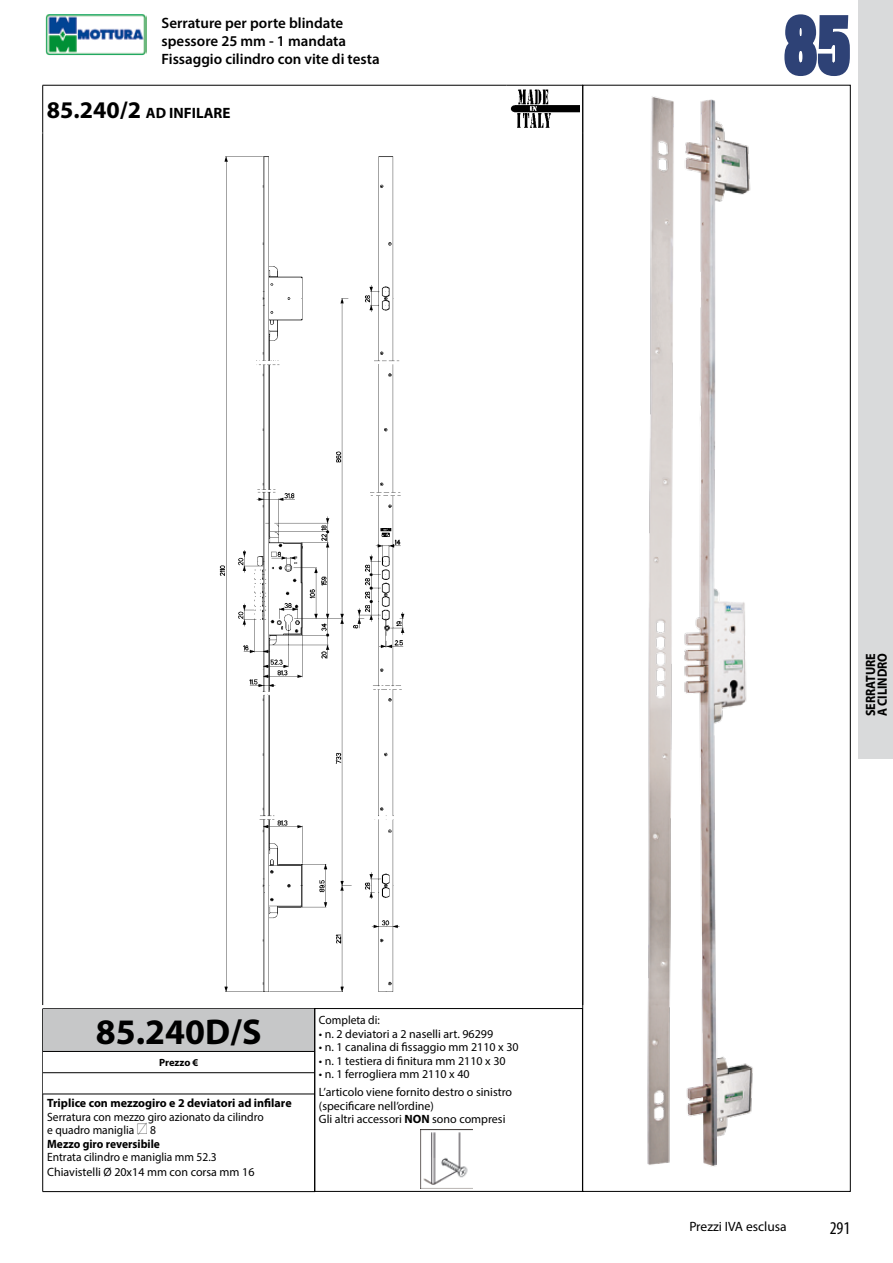
<style>
.page{position:relative;width:893px;height:1263px;background:#fff}
.page>*{position:absolute;margin:0;border:0;box-sizing:border-box;transform-origin:0 0}
.t1{font:75px "Trade Gothic Bold Cond Twenty";color:#2e4276}
.t2{font:700 36px "Myriad Pro";color:#000}
.t3{font:condensed 18px "Myriad Pro";color:#000}
.t4{font:600 15px/18px "Myriad Pro";color:#000}
.t5{font:700 15px "Myriad Pro";color:#000}
.t6{font:700 13.5px/11.7px "Myriad Pro";color:#000;scale:.9 1}
.t7{font:13.5px "Myriad Pro";color:#000}
.t8{font:12px/17.7px "Myriad Pro";color:#000}
.t9{font:12px/13.5px "Myriad Pro";color:#000;scale:.96 1}
.t10{font:700 12px "Myriad Pro";color:#000}
.t11{font:700 10.5px "Myriad Pro";letter-spacing:-.005em;color:#000}
.s1{font-size:24px}
.s2{font-family:"MOTTURA"}
.s3{font-weight:700}
</style>
<div class="page">
<hr style="left:42px;top:133px;width:1px;height:872px;background:#000">
<hr style="left:582px;top:133px;width:1px;height:872px;background:#000">
<hr style="left:43px;top:85px;width:463px;height:1px;background:#000">
<hr style="left:42px;top:85px;width:1px;height:47px;background:#000">
<hr style="left:506px;top:85px;width:77px;height:1px;background:#000">
<hr style="left:582px;top:85px;width:1px;height:47px;background:#000">
<img style="left:510px;top:89px;width:70px;height:39px">
<img style="left:219px;top:156px;width:186px;height:836px">
<hr style="left:43px;top:1008px;width:272px;height:1px;background:#000">
<hr style="left:42px;top:1009px;width:1px;height:182px;background:#000">
<hr style="left:43px;top:1191px;width:272px;height:1px;background:#000">
<div style="left:43px;top:1009px;width:272px;height:42px;background:#c6c7c8"></div>
<svg style="left:43px;top:1073px;width:271px;height:21px"></svg>
<hr style="left:43px;top:1051px;width:272px;height:1px;background:#000">
<hr style="left:43px;top:1072px;width:272px;height:1px;background:#000">
<hr style="left:43px;top:1094px;width:272px;height:1px;background:#000">
<div style="left:314px;top:1008px;width:269px;height:183px;border:1px solid #000"></div>
<img style="left:421px;top:1129px;width:51px;height:59px">
<img style="left:647px;top:96px;width:106px;height:1071px">
<img style="left:45px;top:14px;width:101px;height:41px">
<svg style="left:784px;top:14px;width:66px;height:62px"></svg>
<div style="left:859px;top:0;width:34px;height:758px;background:#d9dadb"></div>
<p class="t4" style="left:162px;top:14px;width:220px">Serrature per porte blindate spessore 25 mm - 1 mandata<br>Fissaggio cilindro con vite di testa</p>
<h1 class="t1" style="left:784px;top:0;width:68px">85</h1>
<p class="t5" style="left:47px;top:103px;width:185px"><span class="s1">85.240/2</span> AD INFILARE</p>
<h2 class="t2" style="left:96px;top:1008px;width:167px">85.240D/S</h2>
<p class="t11" style="left:159px;top:1056px;width:41px">Prezzo €</p>
<p class="t10" style="left:47px;top:1095px;width:246px">Triplice con mezzogiro e 2 deviatori ad infilare</p>
<p class="t9" style="left:47px;top:1110px;width:227px">Serratura con mezzo giro azionato da cilindro e quadro maniglia <span class="s2">q</span> 8<br><span class="s3">Mezzo giro reversibile</span></p>
<p class="t9" style="left:47px;top:1150px;width:217px;line-height:14.4px">Entrata cilindro e maniglia mm 52.3<br>Chiavistelli Ø 20x14 mm con corsa mm 16</p>
<p class="t9" style="left:319px;top:1013px;width:65px">Completa di:</p>
<p class="t8" style="left:319px;top:1025px;width:176px">• n. 2 deviatori a 2 naselli art. 96299</p>
<p class="t8" style="left:319px;top:1038px;width:201px">• n. 1 canalina di fissaggio mm 2110 x 30</p>
<p class="t8" style="left:319px;top:1052px;width:188px">• n. 1 testiera di finitura mm 2110 x 30</p>
<p class="t8" style="left:319px;top:1065px;width:195px">• n. 1 ferrogliera mm 2110 x 40<br>L’articolo viene fornito destro o sinistro</p>
<p class="t8" style="left:319px;top:1099px;width:188px;line-height:13.5px">(specificare nell’ordine)<br>Gli altri accessori <span class="s3">NON</span> sono compresi</p>
<p class="t6" style="left:864px;top:716px;width:72px;rotate:-90deg">SERRATURE<br>A CILINDRO</p>
<p class="t7" style="left:689px;top:1218px;width:99px">Prezzi IVA esclusa</p>
<h3 class="t3" style="left:830px;top:1217px;width:22px">291</h3>
</div>
